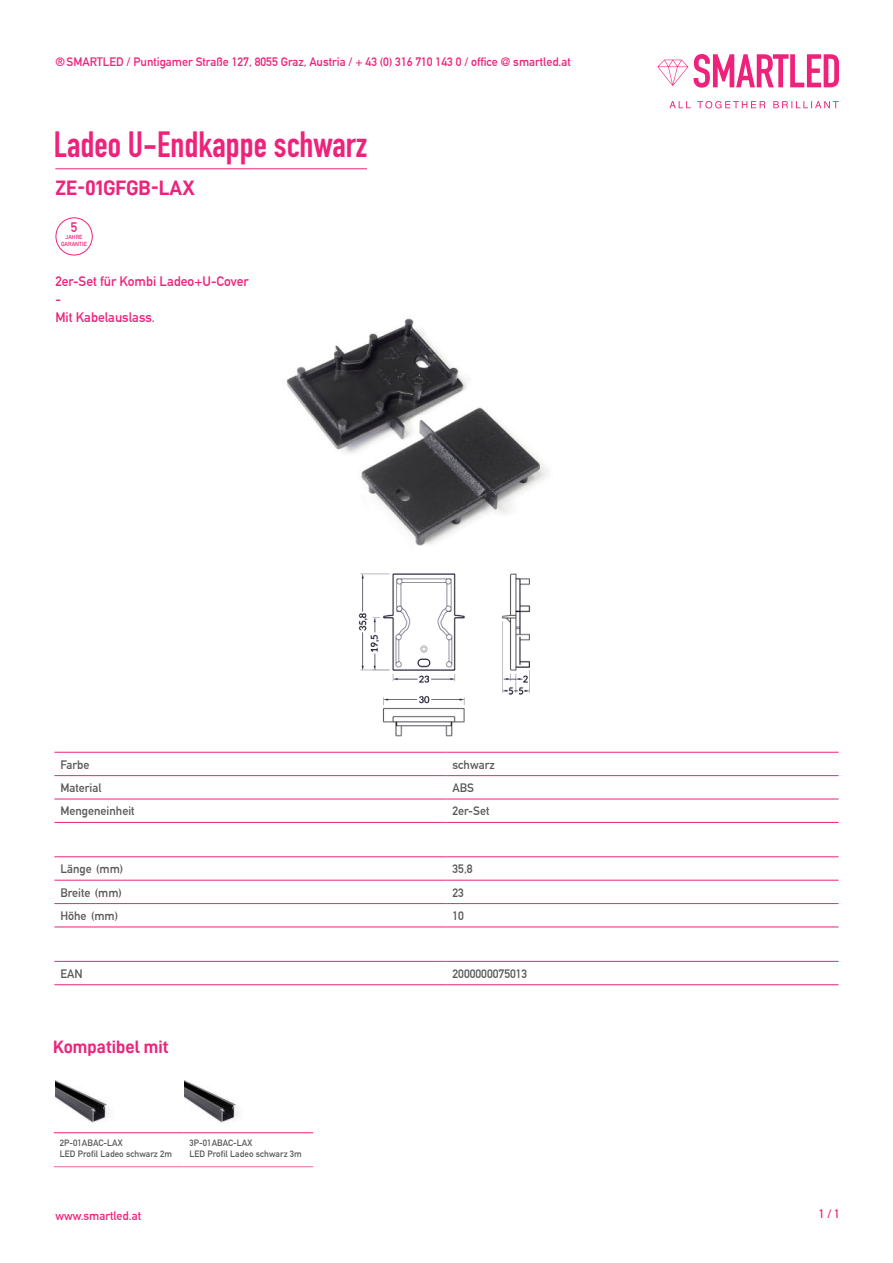
<style>
.page{position:relative;width:893px;height:1263px;background:#fff}
.page>*{position:absolute;margin:0;border:0;box-sizing:border-box;transform-origin:0 0}
.t1{font:700 36px "DIN Condensed";color:#ee227b}
.t2{font:21px "D DIN Bold";color:#ee227b}
.t3{font:18px "D DIN Bold";color:#ee227b}
.t4{font:700 13.5px/18px "DIN Alternate";color:#ee227b}
.t5{font:700 12px "DIN Alternate";color:#ee227b}
.t6{font:700 12px "DIN Alternate";color:#57585a}
.t7{font:700 9px/10.8px "DIN Alternate";letter-spacing:.005em;color:#57585a}
.t8{font:700 5.85px/6.9px "DIN Alternate";letter-spacing:.005em;color:#ee227b;text-align:center}
</style>
<div class="page">
<svg style="left:657px;top:60px;width:31px;height:26px"></svg>
<svg style="left:669px;top:101px;width:170px;height:7px"></svg>
<svg style="left:694px;top:54px;width:145px;height:34px"></svg>
<hr style="left:55px;top:168px;width:312px;height:1px;background:#ee227b">
<hr style="left:54px;top:775px;width:392px;height:1px;background:#ee227b">
<hr style="left:446px;top:775px;width:393px;height:1px;background:#ee227b">
<hr style="left:54px;top:799px;width:392px;height:1px;background:#ee227b">
<hr style="left:446px;top:799px;width:393px;height:1px;background:#ee227b">
<hr style="left:54px;top:822px;width:392px;height:1px;background:#ee227b">
<hr style="left:446px;top:822px;width:393px;height:1px;background:#ee227b">
<hr style="left:54px;top:752px;width:392px;height:1px;background:#ee227b">
<hr style="left:446px;top:752px;width:393px;height:1px;background:#ee227b">
<hr style="left:54px;top:961px;width:392px;height:1px;background:#ee227b">
<hr style="left:446px;top:961px;width:393px;height:1px;background:#ee227b">
<hr style="left:54px;top:984px;width:392px;height:1px;background:#ee227b">
<hr style="left:446px;top:984px;width:393px;height:1px;background:#ee227b">
<div style="left:56px;top:217px;width:37px;height:38px;border:1px solid #ee227b;border-radius:50%"></div>
<img style="left:358px;top:573px;width:173px;height:164px">
<img style="left:287px;top:318px;width:261px;height:228px">
<hr style="left:54px;top:880px;width:392px;height:1px;background:#ee227b">
<hr style="left:446px;top:880px;width:393px;height:1px;background:#ee227b">
<hr style="left:54px;top:903px;width:392px;height:1px;background:#ee227b">
<hr style="left:446px;top:903px;width:393px;height:1px;background:#ee227b">
<hr style="left:54px;top:927px;width:392px;height:1px;background:#ee227b">
<hr style="left:446px;top:927px;width:393px;height:1px;background:#ee227b">
<hr style="left:54px;top:856px;width:392px;height:1px;background:#ee227b">
<hr style="left:446px;top:856px;width:393px;height:1px;background:#ee227b">
<img style="left:184px;top:1080px;width:54px;height:43px">
<img style="left:55px;top:1080px;width:54px;height:43px">
<hr style="left:54px;top:1132px;width:129px;height:1px;background:#ee227b">
<hr style="left:183px;top:1132px;width:130px;height:1px;background:#ee227b">
<hr style="left:54px;top:1166px;width:129px;height:1px;background:#f16691">
<hr style="left:183px;top:1166px;width:130px;height:1px;background:#f16691">
<p class="t5" style="left:55px;top:57px;width:517px">® SMARTLED / Puntigamer Straße 127, 8055 Graz, Austria / + 43 (0) 316 710 143 0 / office @ smartled.at</p>
<h1 class="t1" style="left:54px;top:132px;width:315px">Ladeo U-Endkappe schwarz</h1>
<h2 class="t2" style="left:56px;top:180px;width:141px">ZE-01GFGB-LAX</h2>
<p class="t4" style="left:71px;top:220px;width:8px">5</p>
<p class="t8" style="left:61px;top:234px;width:27px">JAHRE<br>GARANTIE</p>
<p class="t4" style="left:55px;top:274px;width:195px">2er-Set für Kombi Ladeo+U-Cover -<br>Mit Kabelauslass.</p>
<p class="t6" style="left:60px;top:760px;width:31px">Farbe</p>
<p class="t6" style="left:452px;top:760px;width:44px">schwarz</p>
<p class="t6" style="left:60px;top:783px;width:43px">Material</p>
<p class="t6" style="left:452px;top:783px;width:23px">ABS</p>
<p class="t6" style="left:60px;top:807px;width:76px">Mengeneinheit</p>
<p class="t6" style="left:452px;top:807px;width:38px">2er-Set</p>
<p class="t6" style="left:60px;top:864px;width:64px">Länge (mm)</p>
<p class="t6" style="left:452px;top:864px;width:22px">35,8</p>
<p class="t6" style="left:60px;top:888px;width:63px">Breite (mm)</p>
<p class="t6" style="left:452px;top:888px;width:13px">23</p>
<p class="t6" style="left:60px;top:911px;width:59px">Höhe (mm)</p>
<p class="t6" style="left:452px;top:911px;width:13px">10</p>
<p class="t6" style="left:60px;top:969px;width:24px">EAN</p>
<p class="t6" style="left:452px;top:969px;width:76px">2000000075013</p>
<h3 class="t3" style="left:53px;top:1040px;width:117px">Kompatibel mit</h3>
<p class="t7" style="left:60px;top:1138px;width:114px">2P-01ABAC-LAX<br>LED Profil Ladeo schwarz 2m</p>
<p class="t7" style="left:189px;top:1138px;width:114px">3P-01ABAC-LAX<br>LED Profil Ladeo schwarz 3m</p>
<p class="t5" style="left:55px;top:1211px;width:87px">www.smartled.at</p>
<p class="t5" style="left:819px;top:1209px;width:23px">1 / 1</p>
</div>
